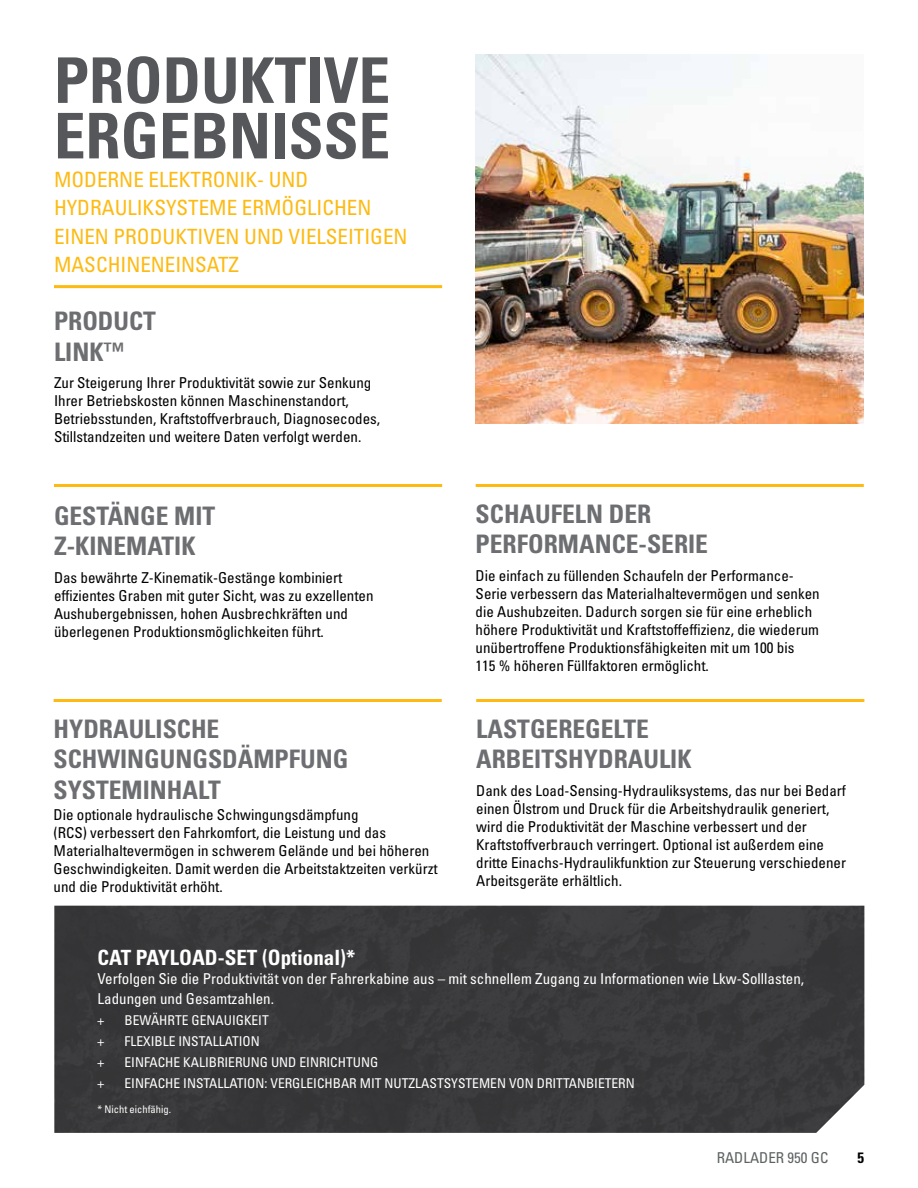
<style>
.page{position:relative;width:918px;height:1188px;background:#fff}
.page>*{position:absolute;margin:0;border:0;box-sizing:border-box;transform-origin:0 0}
.t1{font:63px/55.5px "Univers LTCYR 67 Bold Cond";color:#55575a}
.t2{font:25.5px/30.6px "Univers LTCYR 67 Bold Cond";color:#6d6e71}
.t3{font:condensed 21px/28.5px "Univers LTCYR 57";color:#fdba12}
.t4{font:21px "Univers LTCYR 67 Bold Cond";color:#fff}
.t5{font:condensed 15px/18px "Univers LTCYR 57";color:#000}
.t6{font:condensed 15px/19.5px "Univers LTCYR 57";color:#fff}
.t7{font:condensed 15px "Univers LTCYR 57";color:#5e6263}
.t8{font:15px "Univers LTCYR 67 Bold Cond";color:#000}
.t9{font:condensed 13.5px "Univers LTCYR 57";color:#fff}
.t10{font:condensed 10.5px "Univers LTCYR 57";color:#fff}
</style>
<div class="page">
<hr style="left:54px;top:484px;width:388px;height:3px;background:#fdba12">
<hr style="left:54px;top:699px;width:388px;height:3px;background:#fdba12">
<div style="left:54px;top:906px;width:810px;height:227px;background:#39383a"></div>
<hr style="left:476px;top:484px;width:388px;height:3px;background:#fdba12">
<hr style="left:476px;top:699px;width:388px;height:3px;background:#fdba12">
<img style="left:476px;top:55px;width:388px;height:368px">
<hr style="left:54px;top:285px;width:388px;height:3px;background:#fdba12">
<h1 class="t1" style="left:54px;top:52px;width:338px">PRODUKTIVE<br>ERGEBNISSE</h1>
<h3 class="t3" style="left:54px;top:165px;width:355px">MODERNE ELEKTRONIK- UND<br>HYDRAULIKSYSTEME ERMÖGLICHEN<br>EINEN PRODUKTIVEN UND VIELSEITIGEN<br>MASCHINENEINSATZ</h3>
<h2 class="t2" style="left:54px;top:305px;width:104px">PRODUCT<br>LINK™</h2>
<p class="t5" style="left:54px;top:373px;width:328px">Zur Steigerung Ihrer Produktivität sowie zur Senkung Ihrer Betriebskosten können Maschinenstandort, Betriebsstunden, Kraftstoffverbrauch, Diagnosecodes, Stillstandzeiten und weitere Daten verfolgt werden.</p>
<h2 class="t2" style="left:54px;top:500px;width:163px">GESTÄNGE MIT<br>Z-KINEMATIK</h2>
<p class="t5" style="left:54px;top:568px;width:321px">Das bewährte Z-Kinematik-Gestänge kombiniert effizientes Graben mit guter Sicht, was zu exzellenten Aushubergebnissen, hohen Ausbrechkräften und überlegenen Produktionsmöglichkeiten führt.</p>
<h2 class="t2" style="left:54px;top:713px;width:296px">HYDRAULISCHE<br>SCHWINGUNGSDÄMPFUNG<br>SYSTEMINHALT</h2>
<p class="t5" style="left:54px;top:805px;width:386px">Die optionale hydraulische Schwingungsdämpfung<br>(RCS) verbessert den Fahrkomfort, die Leistung und das Materialhaltevermögen in schwerem Gelände und bei höheren Geschwindigkeiten. Damit werden die Arbeitstaktzeiten verkürzt und die Produktivität erhöht.</p>
<h2 class="t2" style="left:476px;top:498px;width:234px">SCHAUFELN DER<br>PERFORMANCE-SERIE</h2>
<p class="t5" style="left:476px;top:566px;width:346px">Die einfach zu füllenden Schaufeln der Performance-Serie verbessern das Materialhaltevermögen und senken die Aushubzeiten. Dadurch sorgen sie für eine erheblich höhere Produktivität und Kraftstoffeffizienz, die wiederum unübertroffene Produktionsfähigkeiten mit um 100 bis<br>115 % höheren Füllfaktoren ermöglicht.</p>
<h2 class="t2" style="left:476px;top:713px;width:217px">LASTGEREGELTE<br>ARBEITSHYDRAULIK</h2>
<p class="t5" style="left:476px;top:781px;width:371px">Dank des Load-Sensing-Hydrauliksystems, das nur bei Bedarf einen Ölstrom und Druck für die Arbeitshydraulik generiert, wird die Produktivität der Maschine verbessert und der Kraftstoffverbrauch verringert. Optional ist außerdem eine dritte Einachs-Hydraulikfunktion zur Steuerung verschiedener Arbeitsgeräte erhältlich.</p>
<h3 class="t4" style="left:98px;top:945px;width:259px">CAT PAYLOAD-SET (Optional)*</h3>
<p class="t6" style="left:98px;top:969px;width:708px">Verfolgen Sie die Produktivität von der Fahrerkabine aus – mit schnellem Zugang zu Informationen wie Lkw-Solllasten,<br>Ladungen und Gesamtzahlen.</p>
<p class="t9" style="left:98px;top:1012px;width:8px">+</p>
<p class="t9" style="left:125px;top:1012px;width:146px">BEWÄHRTE GENAUIGKEIT</p>
<p class="t9" style="left:98px;top:1033px;width:8px">+</p>
<p class="t9" style="left:125px;top:1033px;width:137px">FLEXIBLE INSTALLATION</p>
<p class="t9" style="left:98px;top:1054px;width:8px">+</p>
<p class="t9" style="left:125px;top:1054px;width:255px">EINFACHE KALIBRIERUNG UND EINRICHTUNG</p>
<p class="t9" style="left:98px;top:1075px;width:8px">+</p>
<p class="t9" style="left:125px;top:1075px;width:512px">EINFACHE INSTALLATION: VERGLEICHBAR MIT NUTZLASTSYSTEMEN VON DRITTANBIETERN</p>
<p class="t10" style="left:98px;top:1103px;width:75px">* Nicht eichfähig.</p>
<p class="t7" style="left:717px;top:1148px;width:113px">RADLADER 950 GC</p>
<p class="t8" style="left:857px;top:1148px;width:8px">5</p>
</div>
